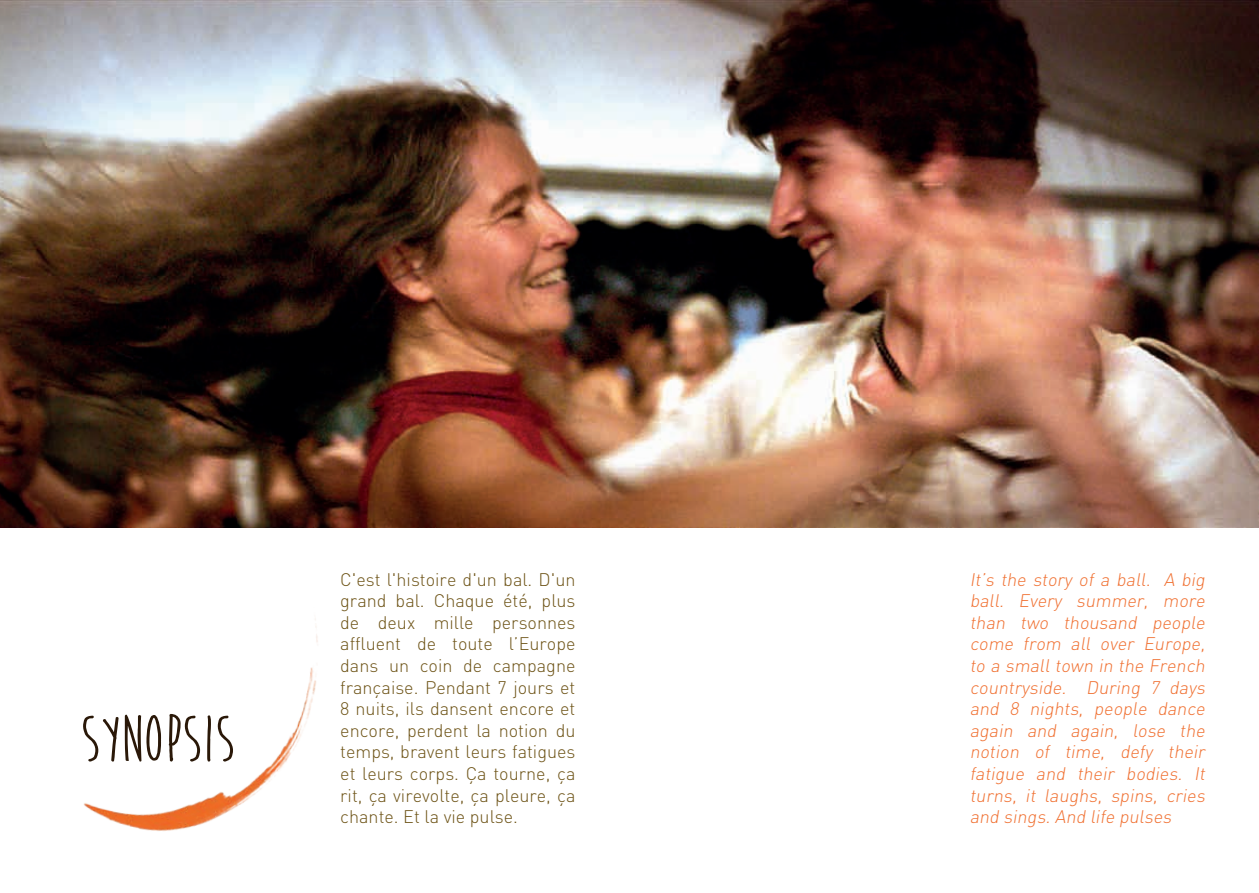
<style>
.page{position:relative;width:1259px;height:893px;background:#fff}
.page>*{position:absolute;margin:0;border:0;box-sizing:border-box;transform-origin:0 0}
.t1{font:700 67.5px "Moon Flower";color:#2a1808}
.t2{font:300 18px/21.6px "Din";color:#6d5316;text-align:justify}
.t3{font:italic 300 18px/21.6px "Din";color:#f07031;text-align:justify}
</style>
<div class="page">
<img style="left:0;top:0;width:1259px;height:527px">
<img style="left:33px;top:523px;width:321px;height:308px">
<h1 class="t1" style="left:80px;top:704px;width:155px">SYNOPSIS</h1>
<p class="t2" style="left:340px;top:568px;width:237px">C'est l'histoire d'un bal. D'un grand bal. Chaque été, plus de deux mille personnes affluent de toute l’Europe dans un coin de campagne française. Pendant 7 jours et 8 nuits, ils dansent encore et encore, perdent la notion du temps, bravent leurs fatigues et leurs corps. Ça tourne, ça rit, ça virevolte, ça pleure, ça chante. Et la vie pulse.</p>
<p class="t3" style="left:969px;top:568px;width:240px">It’s the story of a ball. A big ball. Every summer, more than two thousand people come from all over Europe, to a small town in the French countryside. During 7 days and 8 nights, people dance again and again, lose the notion of time, defy their fatigue and their bodies. It turns, it laughs, spins, cries and sings. And life pulses</p>
</div>
